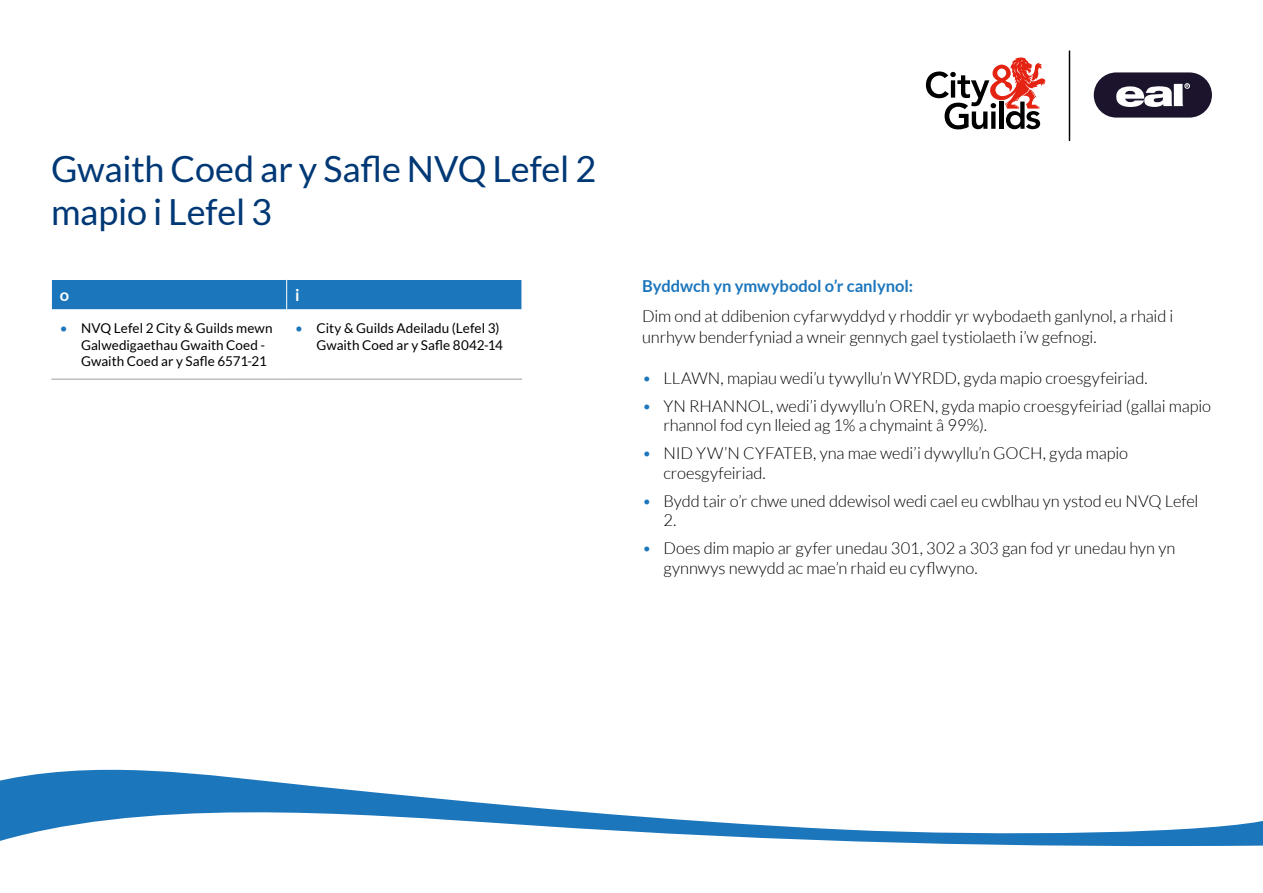
<style>
.page{position:relative;width:1263px;height:893px;background:#fff}
.page>*{position:absolute;margin:0;border:0;box-sizing:border-box;transform-origin:0 0}
.t1{font:36px/43.2px "Lato";letter-spacing:-.005em;color:#003876}
.t2{font:300 16.5px/19.5px "Lato";letter-spacing:-.005em;color:#000}
.t3{font:700 16.5px "Lato";color:#1c76bc}
.t4{font:700 16.5px "Lato";color:#fff}
.t5{font:13.5px/16.5px "Lato";color:#000}
.t6{font:900 3.6px "Avenir";color:#fff}
.s1{color:#1c76bc}
</style>
<div class="page">
<svg style="left:0;top:769px;width:1263px;height:78px"></svg>
<div style="left:1094px;top:72px;width:118px;height:46px;background:#1b142c;border-radius:23px"></div>
<svg style="left:1116px;top:84px;width:74px;height:23px"></svg>
<hr style="left:1069px;top:50px;width:1px;height:91px;background:#000">
<svg style="left:926px;top:57px;width:120px;height:72px"></svg>
<hr style="left:51px;top:379px;width:236px;height:1px;background:#9d9d9c">
<hr style="left:287px;top:379px;width:235px;height:1px;background:#9d9d9c">
<div style="left:51px;top:279px;width:471px;height:30px;background:#1c76bc"></div>
<hr style="left:287px;top:279px;width:235px;height:1px;background:#fff">
<h1 class="t1" style="left:51px;top:147px;width:547px">Gwaith Coed ar y Safle NVQ Lefel 2 mapio i Lefel 3</h1>
<p class="t4" style="left:60px;top:286px;width:11px">o</p>
<p class="t4" style="left:295px;top:286px;width:6px">i</p>
<p class="t5" style="left:81px;top:320px;width:193px;text-indent:-21px"><span class="s1">•</span> NVQ Lefel 2 City &amp; Guilds mewn<br>Galwedigaethau Gwaith Coed -<br>Gwaith Coed ar y Safle 6571-21</p>
<p class="t5" style="left:295px;top:320px;width:209px;text-align:right"><span class="s1">•</span> City &amp; Guilds Adeiladu (Lefel 3)<br>Gwaith Coed ar y Safle 8042-14</p>
<p class="t6" style="left:1186px;top:83px;width:4px">R</p>
<p class="t3" style="left:642px;top:277px;width:272px">Byddwch yn ymwybodol o’r canlynol:</p>
<p class="t2" style="left:642px;top:306px;width:533px;line-height:21px">Dim ond at ddibenion cyfarwyddyd y rhoddir yr wybodaeth ganlynol, a rhaid i unrhyw benderfyniad a wneir gennych gael tystiolaeth i’w gefnogi.</p>
<p class="t2" style="left:642px;top:368px;width:507px"><span class="s1">•</span> LLAWN, mapiau wedi’u tywyllu’n WYRDD, gyda mapio croesgyfeiriad.</p>
<p class="t2" style="left:663px;top:396px;width:549px;text-indent:-21px"><span class="s1">•</span> YN RHANNOL, wedi’i dywyllu’n OREN, gyda mapio croesgyfeiriad (gallai mapio rhannol fod cyn lleied ag 1% a chymaint â 99%).</p>
<p class="t2" style="left:663px;top:444px;width:466px;text-indent:-21px"><span class="s1">•</span> NID YW’N CYFATEB, yna mae wedi’i dywyllu’n GOCH, gyda mapio croesgyfeiriad.</p>
<p class="t2" style="left:663px;top:491px;width:537px;text-indent:-21px"><span class="s1">•</span> Bydd tair o’r chwe uned ddewisol wedi cael eu cwblhau yn ystod eu NVQ Lefel<br>2.</p>
<p class="t2" style="left:663px;top:539px;width:513px;text-indent:-21px"><span class="s1">•</span> Does dim mapio ar gyfer unedau 301, 302 a 303 gan fod yr unedau hyn yn gynnwys newydd ac mae’n rhaid eu cyflwyno.</p>
</div>
